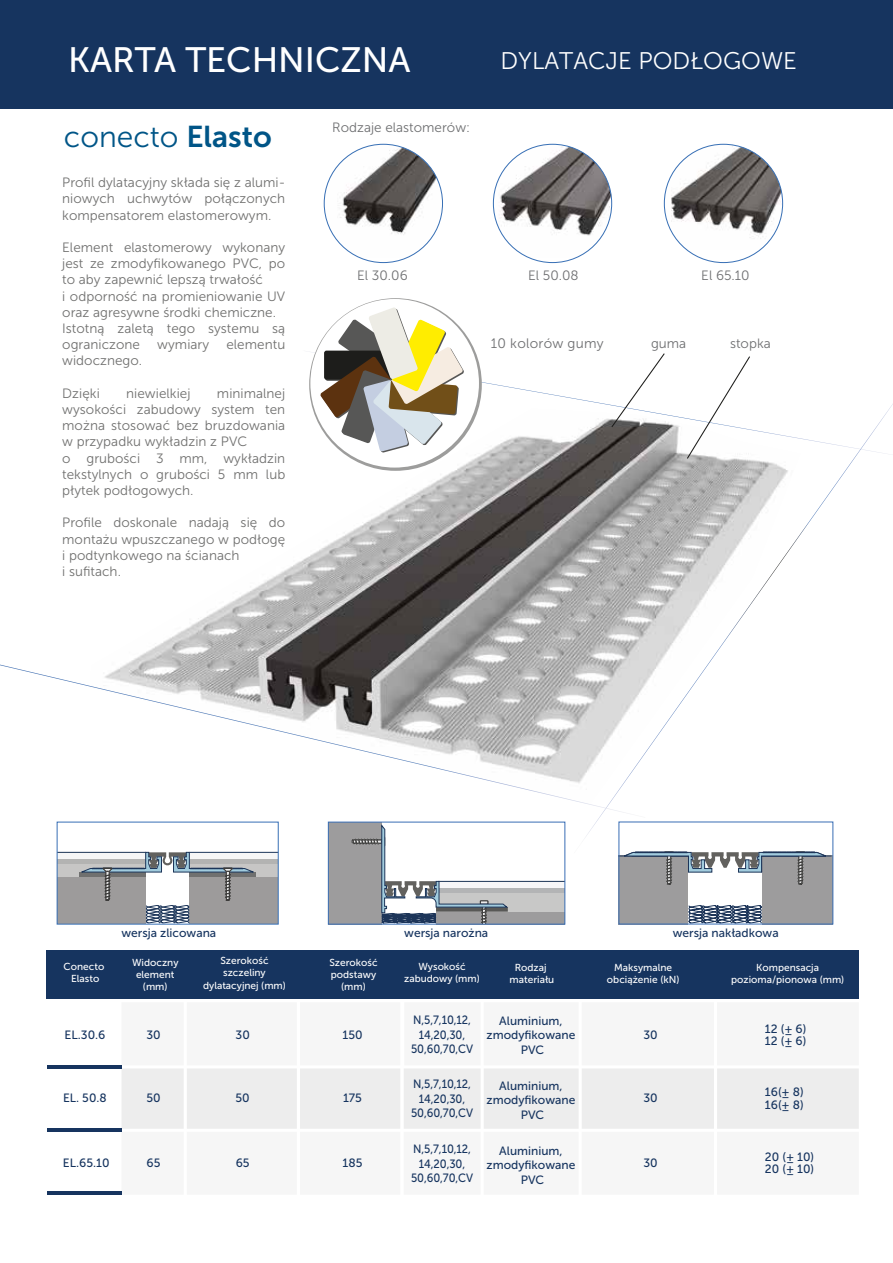
<style>
.page{position:relative;width:893px;height:1263px;background:#fff}
.page>*{position:absolute;margin:0;border:0;box-sizing:border-box;transform-origin:0 0}
.t1{font:35.25px "Museo Sans 500";color:#fff}
.t2{font:30px "Museo Sans 300";color:#005587}
.t3{font:24px "Museo Sans 300";color:#fff}
.t4{font:13.65px "Museo Sans 300";letter-spacing:.02em;color:#6e6f71}
.t5{font:13.5px/16.2px "Museo Sans 300";letter-spacing:.005em;color:#70706f}
.t6{font:13.5px "Museo Sans 300";color:#6e6f71}
.t7{font:12px/14.4px "Museo Sans 500";color:#16345f;text-align:center}
.t8{font:12px/14.4px "Museo Sans 500";color:#16345f;text-align:center;scale:.92 1}
.t9{font:10.05px/12.1px "Museo Sans 500";color:#fff;text-align:center}
.s1{font-family:"Museo Sans 700"}
</style>
<div class="page">
<div style="left:0;top:0;width:893px;height:109px;background:#16345f"></div>
<img style="left:324px;top:144px;width:118px;height:113px">
<img style="left:493px;top:144px;width:119px;height:113px">
<img style="left:664px;top:144px;width:119px;height:105px">
<img style="left:125px;top:412px;width:448px;height:253px">
<svg style="left:573px;top:403px;width:320px;height:451px"></svg>
<svg style="left:0;top:665px;width:646px;height:153px"></svg>
<div style="left:189px;top:856px;width:89px;height:68px;background:#9d9b9b"></div>
<div style="left:189px;top:856px;width:89px;height:21px;background:#c7c6c5"></div>
<div style="left:57px;top:856px;width:89px;height:68px;background:#9d9b9b"></div>
<div style="left:57px;top:856px;width:89px;height:21px;background:#c7c6c5"></div>
<div style="left:57px;top:852px;width:89px;height:7px;background:#f6f6f6"></div>
<div style="left:57px;top:859px;width:89px;height:5px;background:#b3b3b2"></div>
<div style="left:189px;top:852px;width:89px;height:7px;background:#f6f6f6"></div>
<div style="left:189px;top:859px;width:89px;height:5px;background:#b3b3b2"></div>
<hr style="left:57px;top:852px;width:89px;height:1px;background:#1c3559">
<div style="left:189px;top:872px;width:67px;height:5px;background:#70706f"></div>
<div style="left:79px;top:872px;width:67px;height:5px;background:#70706f"></div>
<svg style="left:81px;top:852px;width:173px;height:70px"></svg>
<hr style="left:189px;top:852px;width:89px;height:1px;background:#1c3559">
<svg style="left:309px;top:298px;width:173px;height:173px"></svg>
<div style="left:310px;top:299px;width:169px;height:169px;background:#fff;border-radius:50%"></div>
<svg style="left:320px;top:307px;width:144px;height:146px"></svg>
<div style="left:618px;top:885px;width:70px;height:39px;background:#9d9c9d"></div>
<svg style="left:688px;top:905px;width:74px;height:17px"></svg>
<div style="left:619px;top:822px;width:214px;height:102px;border:1px solid #396eb5"></div>
<svg style="left:618px;top:852px;width:214px;height:33px"></svg>
<div style="left:122px;top:1069px;width:737px;height:60px;background:#ededed"></div>
<div style="left:46px;top:950px;width:813px;height:49px;background:#16345f"></div>
<hr style="left:47px;top:1065px;width:75px;height:3px;background:#16345f">
<hr style="left:47px;top:1129px;width:75px;height:3px;background:#16345f">
<hr style="left:47px;top:1191px;width:75px;height:4px;background:#16345f">
<div style="left:439px;top:881px;width:126px;height:7px;background:#f7f6f7"></div>
<div style="left:439px;top:888px;width:126px;height:5px;background:#b3b4b5"></div>
<hr style="left:438px;top:881px;width:127px;height:1px;background:#1d3559">
<div style="left:328px;top:822px;width:237px;height:102px;border:1px solid #396eb5"></div>
<svg style="left:352px;top:824px;width:156px;height:100px"></svg>
<svg style="left:610px;top:353px;width:56px;height:75px"></svg>
<svg style="left:686px;top:356px;width:65px;height:104px"></svg>
<h1 class="t1" style="left:68px;top:41px;width:344px">KARTA TECHNICZNA</h1>
<h2 class="t2" style="left:64px;top:121px;width:209px">conecto <span class="s1">Elasto</span></h2>
<p class="t5" style="left:62px;top:174px;width:225px;text-align:justify">Profil dylatacyjny składa się z alumi&shy;niowych uchwytów połączonych kompensatorem elastomerowym.</p>
<p class="t5" style="left:62px;top:239px;width:225px">Element elastomerowy wykonany jest ze zmodyfikowanego PVC, po to aby zapewnić lepszą trwałość<br>i odporność na promieniowanie UV oraz agresywne środki chemiczne.<br>Istotną zaletą tego systemu są ograniczone</p>
<p class="t5" style="left:157px;top:336px;width:53px">wymiary</p>
<p class="t5" style="left:226px;top:336px;width:60px">elementu</p>
<p class="t5" style="left:62px;top:353px;width:82px">widocznego.</p>
<p class="t5" style="left:62px;top:385px;width:39px">Dzięki</p>
<p class="t5" style="left:126px;top:385px;width:66px">niewielkiej</p>
<p class="t5" style="left:62px;top:385px;width:225px;text-indent:155px">minimalnej wysokości zabudowy system ten można stosować bez bruzdowania w przypadku wykładzin z PVC<br>o grubości 3 mm, wykładzin tekstylnych o grubości 5 mm lub płytek podłogowych.</p>
<p class="t5" style="left:62px;top:515px;width:225px">Profile doskonale nadają się do montażu wpuszczanego w podłogę i podtynkowego na ścianach<br>i sufitach.</p>
<p class="t6" style="left:332px;top:120px;width:139px">Rodzaje elastomerów:</p>
<p class="t6" style="left:357px;top:268px;width:52px">El 30.06</p>
<h3 class="t3" style="left:500px;top:48px;width:298px">DYLATACJE PODŁOGOWE</h3>
<p class="t6" style="left:528px;top:268px;width:52px">El 50.08</p>
<p class="t6" style="left:701px;top:268px;width:50px">El 65.10</p>
<p class="t4" style="left:491px;top:336px;width:114px">10 kolorów gumy</p>
<p class="t6" style="left:651px;top:336px;width:37px">guma</p>
<p class="t6" style="left:730px;top:336px;width:42px">stopka</p>
<p class="t7" style="left:121px;top:926px;width:96px">wersja zlicowana</p>
<p class="t7" style="left:404px;top:926px;width:86px">wersja narożna</p>
<p class="t7" style="left:673px;top:926px;width:107px">wersja nakładkowa</p>
<p class="t9" style="left:64px;top:961px;width:42px">Conecto<br>Elasto</p>
<p class="t9" style="left:132px;top:956px;width:48px">Widoczny element (mm)</p>
<p class="t9" style="left:203px;top:955px;width:84px">Szerokość szczeliny dylatacyjnej (mm)</p>
<p class="t9" style="left:329px;top:956px;width:50px">Szerokość podstawy (mm)</p>
<p class="t9" style="left:404px;top:960px;width:77px">Wysokość zabudowy (mm)</p>
<p class="t9" style="left:510px;top:962px;width:46px">Rodzaj materiału</p>
<p class="t9" style="left:607px;top:962px;width:74px">Maksymalne obciążenie (kN)</p>
<p class="t9" style="left:731px;top:962px;width:115px">Kompensacja pozioma/pionowa (mm)</p>
<p class="t8" style="left:411px;top:1013px;width:69px">N,5,7,10,12,<br>14,20,30,<br>50,60,70,CV</p>
<p class="t8" style="left:411px;top:1077px;width:69px">N,5,7,10,12,<br>14,20,30,<br>50,60,70,CV</p>
<p class="t8" style="left:411px;top:1142px;width:69px">N,5,7,10,12,<br>14,20,30,<br>50,60,70,CV</p>
<p class="t7" style="left:486px;top:1013px;width:90px">Aluminium, zmodyfikowane<br>PVC</p>
<p class="t7" style="left:486px;top:1078px;width:90px">Aluminium, zmodyfikowane<br>PVC</p>
<p class="t7" style="left:487px;top:1143px;width:90px">Aluminium, zmodyfikowane<br>PVC</p>
<p class="t7" style="left:765px;top:1023px;width:43px;line-height:12.3px;text-align:left">12 (± 6)<br>12 (± 6)</p>
<p class="t7" style="left:765px;top:1086px;width:40px;line-height:12.3px;text-align:left">16(± 8)<br>16(± 8)</p>
<p class="t7" style="left:65px;top:1028px;width:42px">EL.30.6</p>
<p class="t7" style="left:146px;top:1028px;width:16px">30</p>
<p class="t7" style="left:236px;top:1028px;width:16px">30</p>
<p class="t7" style="left:342px;top:1028px;width:22px">150</p>
<p class="t7" style="left:643px;top:1028px;width:16px">30</p>
<p class="t7" style="left:63px;top:1091px;width:45px">EL. 50.8</p>
<p class="t7" style="left:146px;top:1091px;width:16px">50</p>
<p class="t7" style="left:236px;top:1091px;width:16px">50</p>
<p class="t7" style="left:643px;top:1091px;width:16px">30</p>
<p class="t7" style="left:343px;top:1091px;width:20px">175</p>
<p class="t7" style="left:765px;top:1151px;width:51px;line-height:12.3px;text-align:left">20 (± 10)<br>20 (± 10)</p>
<p class="t7" style="left:63px;top:1156px;width:48px">EL.65.10</p>
<p class="t7" style="left:147px;top:1156px;width:15px">65</p>
<p class="t7" style="left:236px;top:1156px;width:15px">65</p>
<p class="t7" style="left:343px;top:1156px;width:21px">185</p>
<p class="t7" style="left:643px;top:1156px;width:16px">30</p>
</div>
